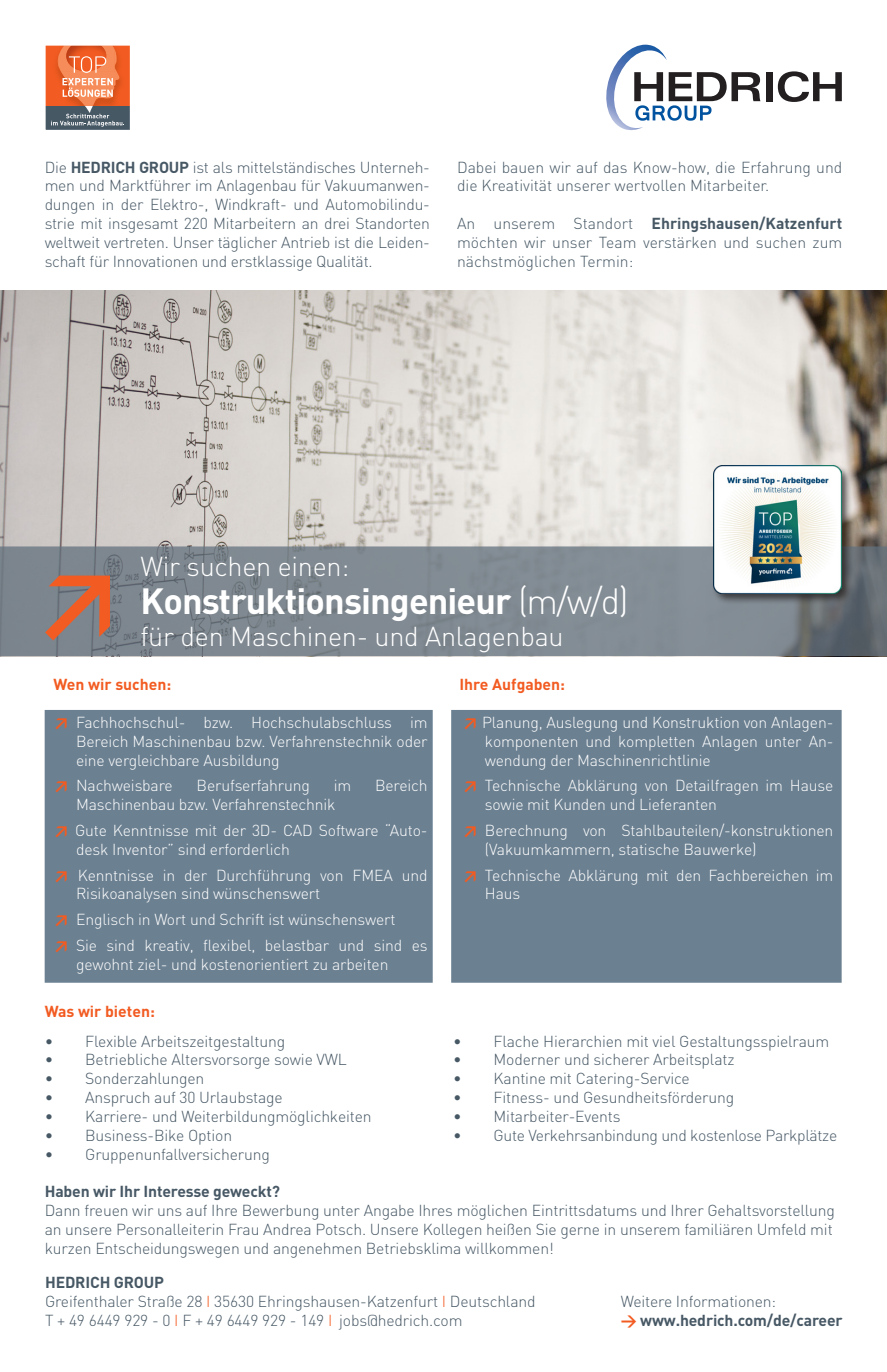
<style>
.page{position:relative;width:887px;height:1372px;background:#fff}
.page>*{position:absolute;margin:0;border:0;box-sizing:border-box;transform-origin:0 0}
.t1{font:700 92.7px "DIN Pro";color:#f25b21}
.t2{font:700 36px "DIN Pro";letter-spacing:-.025em;color:#fff}
.t3{font:300 27px "DIN Pro";letter-spacing:-.01em;color:#fff}
.t4{font:300 15.75px/18.9px "DIN Pro";letter-spacing:-.01em;color:#475865;text-align:justify}
.t5{font:300 15.75px/18.9px "DIN Pro";letter-spacing:-.01em;color:#fff}
.t6{font:700 15.75px "DIN Pro";letter-spacing:-.01em;color:#475865}
.t7{font:700 15.75px "DIN Pro";color:#f25b21}
.s1{font-weight:700}
.s2{font-weight:300}
.s3{font-weight:700;color:#f25b21}
.s4{color:#f25b21}
</style>
<div class="page">
<img style="left:0;top:291px;width:887px;height:255px">
<div style="left:451px;top:710px;width:390px;height:272px;background:#6b8091"></div>
<img style="left:606px;top:45px;width:61px;height:86px">
<svg style="left:777px;top:71px;width:64px;height:31px"></svg>
<div style="left:766px;top:72px;width:6px;height:29px;background:#231f20"></div>
<svg style="left:634px;top:72px;width:126px;height:49px"></svg>
<div style="left:45px;top:710px;width:387px;height:272px;background:#6b8091"></div>
<svg style="left:0;top:546px;width:887px;height:110px;background:#7d868e"></svg>
<svg style="left:45px;top:45px;width:85px;height:85px;background:#c67657"></svg>
<div style="left:711px;top:464px;width:141px;height:140px;background:#231f20;opacity:.75"></div>
<img style="left:713px;top:466px;width:128px;height:127px">
<p class="t4" style="left:45px;top:157px;width:387px">Die <span class="s1">HEDRICH GROUP</span> ist als mittelständisches Unterneh&shy;men und Marktführer im Anlagenbau für Vakuumanwen&shy;dungen in der Elektro-, Windkraft- und Automobilindu&shy;strie mit insgesamt 220 Mitarbeitern an drei Standorten weltweit vertreten. Unser täglicher Antrieb ist die Leiden&shy;schaft für Innovationen und erstklassige Qualität.</p>
<p class="t4" style="left:457px;top:157px;width:387px">Dabei bauen wir auf das Know-how, die Erfahrung und die Kreativität unserer wertvollen Mitarbeiter.</p>
<p class="t4" style="left:457px;top:213px;width:387px">An unserem Standort <span class="s1">Ehringshausen/Katzenfurt </span>möchten wir unser Team verstärken und suchen zum nächstmöglichen Termin:</p>
<p class="t3" style="left:140px;top:547px;width:210px">Wir suchen einen:</p>
<p class="t2" style="left:140px;top:576px;width:490px">Konstruktionsingenieur <span class="s2">(m/w/d)</span></p>
<p class="t3" style="left:140px;top:617px;width:425px">für den Maschinen- und Anlagenbau</p>
<p class="t1" style="left:32px;top:536px;width:97px">↗</p>
<p class="t7" style="left:54px;top:673px;width:119px">Wen wir suchen:</p>
<p class="t5" style="left:76px;top:712px;width:353px;text-align:justify;text-indent:-22px"><span class="s3">↗</span> Fachhochschul- bzw. Hochschulabschluss im Bereich Maschinenbau bzw. Verfahrenstechnik oder eine vergleichbare Ausbildung</p>
<p class="t5" style="left:54px;top:775px;width:121px"><span class="s3">↗</span> Nachweisbare</p>
<p class="t5" style="left:197px;top:775px;width:115px">Berufserfahrung</p>
<p class="t5" style="left:334px;top:775px;width:19px">im</p>
<p class="t5" style="left:375px;top:775px;width:54px">Bereich</p>
<p class="t5" style="left:76px;top:794px;width:261px">Maschinenbau bzw. Verfahrenstechnik</p>
<p class="t5" style="left:76px;top:820px;width:353px;text-indent:-22px"><span class="s3">↗</span> Gute Kenntnisse mit der 3D- CAD Software “Auto&shy;desk Inventor” sind erforderlich</p>
<p class="t5" style="left:76px;top:864px;width:353px;text-indent:-22px"><span class="s3">↗</span> Kenntnisse in der Durchführung von FMEA und<br>Risikoanalysen sind wünschenswert</p>
<p class="t5" style="left:54px;top:909px;width:343px"><span class="s3">↗</span> Englisch in Wort und Schrift ist wünschenswert</p>
<p class="t5" style="left:76px;top:934px;width:353px;text-indent:-22px"><span class="s3">↗</span> Sie sind kreativ, flexibel, belastbar und sind es gewohnt ziel- und kostenorientiert zu arbeiten</p>
<p class="t7" style="left:459px;top:673px;width:107px">Ihre Aufgaben:</p>
<p class="t5" style="left:485px;top:712px;width:350px;text-align:justify;text-indent:-22px"><span class="s3">↗</span> Planung, Auslegung und Konstruktion von Anlagen&shy;komponenten und kompletten Anlagen unter An&shy;wendung der Maschinenrichtlinie</p>
<p class="t5" style="left:485px;top:775px;width:350px;text-indent:-22px"><span class="s3">↗</span> Technische Abklärung von Detailfragen im Hause sowie mit Kunden und Lieferanten</p>
<p class="t5" style="left:485px;top:820px;width:350px;text-indent:-22px"><span class="s3">↗</span> Berechnung von Stahlbauteilen/-konstruktionen (Vakuumkammern, statische Bauwerke)</p>
<p class="t5" style="left:485px;top:864px;width:350px;text-indent:-22px"><span class="s3">↗</span> Technische Abklärung mit den Fachbereichen im<br>Haus</p>
<p class="t7" style="left:45px;top:1000px;width:112px">Was wir bieten:</p>
<p class="t4" style="left:45px;top:1030px;width:242px">• Flexible Arbeitszeitgestaltung</p>
<p class="t4" style="left:45px;top:1049px;width:304px">• Betriebliche Altersvorsorge sowie VWL</p>
<p class="t4" style="left:45px;top:1068px;width:161px">• Sonderzahlungen</p>
<p class="t4" style="left:45px;top:1087px;width:239px">• Anspruch auf 30 Urlaubstage</p>
<p class="t4" style="left:45px;top:1106px;width:328px">• Karriere- und Weiterbildungmöglichkeiten</p>
<p class="t4" style="left:45px;top:1125px;width:189px">• Business-Bike Option</p>
<p class="t4" style="left:45px;top:1144px;width:227px">• Gruppenunfallversicherung</p>
<p class="t4" style="left:453px;top:1030px;width:378px">• Flache Hierarchien mit viel Gestaltungsspielraum</p>
<p class="t4" style="left:453px;top:1049px;width:283px">• Moderner und sicherer Arbeitsplatz</p>
<p class="t4" style="left:453px;top:1068px;width:238px">• Kantine mit Catering-Service</p>
<p class="t4" style="left:453px;top:1087px;width:283px">• Fitness- und Gesundheitsförderung</p>
<p class="t4" style="left:453px;top:1106px;width:169px">• Mitarbeiter-Events</p>
<p class="t4" style="left:453px;top:1125px;width:386px">• Gute Verkehrsanbindung und kostenlose Parkplätze</p>
<p class="t6" style="left:45px;top:1180px;width:237px">Haben wir Ihr Interesse geweckt?</p>
<p class="t4" style="left:45px;top:1199px;width:791px">Dann freuen wir uns auf Ihre Bewerbung unter Angabe Ihres möglichen Eintrittsdatums und Ihrer Gehaltsvorstellung</p>
<p class="t4" style="left:45px;top:1218px;width:789px">an unsere Personalleiterin Frau Andrea Potsch. Unsere Kollegen heißen Sie gerne in unserem familiären Umfeld mit</p>
<p class="t4" style="left:45px;top:1237px;width:510px">kurzen Entscheidungswegen und angenehmen Betriebsklima willkommen!</p>
<p class="t6" style="left:45px;top:1271px;width:121px">HEDRICH GROUP</p>
<p class="t4" style="left:45px;top:1291px;width:492px">Greifenthaler Straße 28 <span class="s4">I</span> 35630 Ehringshausen-Katzenfurt <span class="s4">I</span> Deutschland</p>
<p class="t4" style="left:45px;top:1310px;width:419px">T + 49 6449 929 - 0 <span class="s4">I</span> F + 49 6449 929 - 149 <span class="s4">I</span> jobs@hedrich.com</p>
<p class="t4" style="left:621px;top:1291px;width:157px">Weitere Informationen:</p>
<p class="t6" style="left:621px;top:1309px;width:223px"><span class="s4">→</span> www.hedrich.com/de/career</p>
</div>
